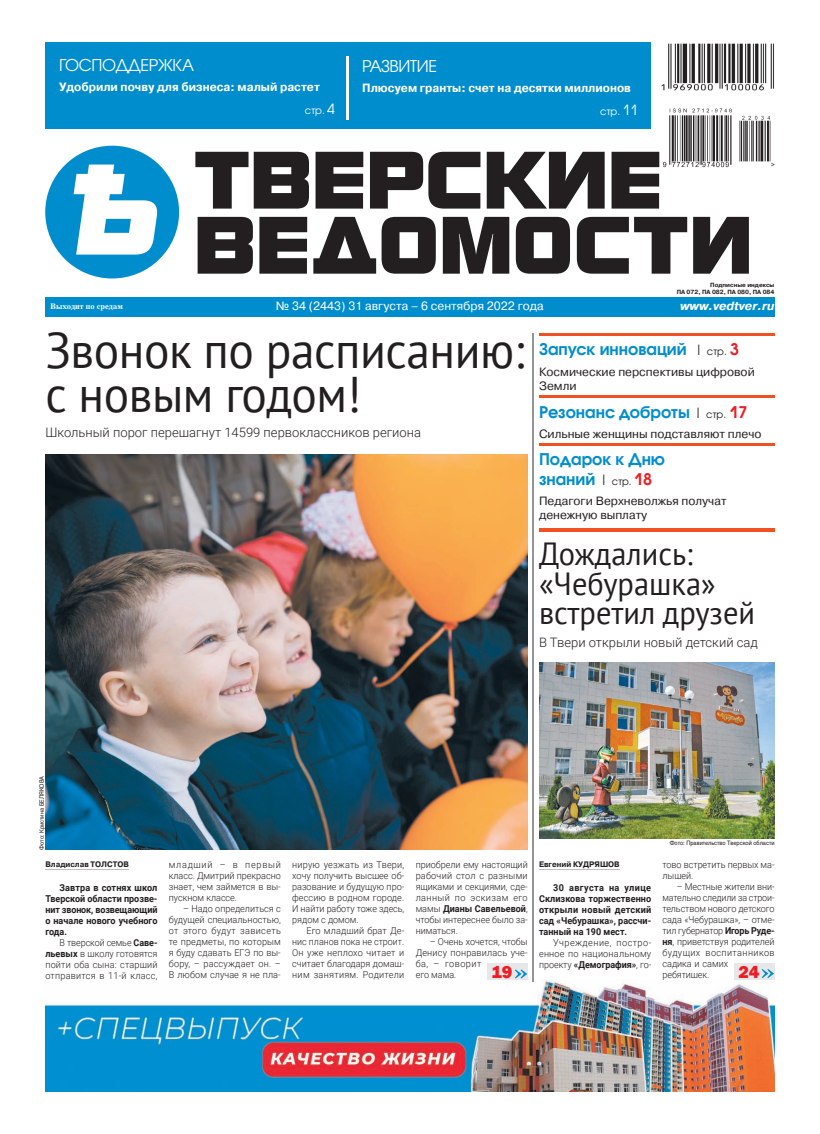
<style>
.page{position:relative;width:820px;height:1134px;background:#fff}
.page>*{position:absolute;margin:0;border:0;box-sizing:border-box;transform-origin:0 0}
.t1{font:50px/44px "PT Sans";letter-spacing:-.01em;color:#231f20;scale:.95 1}
.t2{font:32px/30px "PT Sans";color:#231f20;scale:.95 1}
.t3{font:800 18px "Franklin Gothic";color:#ee1d23}
.t4{font:16.1px "Avant Garde Gothic C";letter-spacing:-.02em;color:#fff}
.t5{font:600 16px/19.2px "Avant Garde Gothic C";color:#008dcd}
.t6{font:300 13px "Roboto";color:#231f20}
.t7{font:12px/14.4px "Pragmatica C";color:#231f20}
.t8{font:700 12px "Pragmatica C";color:#fff;scale:.95 1}
.t9{font:12px "Pragmatica C";color:#fff}
.t10{font:italic 700 12px "Pragmatica C";color:#fff}
.t11{font:10px "Avant Garde Gothic C";color:#fff}
.t12{font:300 9.5px/11px "Roboto";color:#231f20;scale:.95 1}
.t13{font:700 9.5px "Roboto";color:#231f20;scale:.95 1}
.t14{font:300 9.5px/11px "Roboto";color:#231f20;text-align:justify;scale:.96 1}
.t15{font:300 9.5px "Roboto";letter-spacing:.02em;color:#231f20;scale:.96 1}
.t16{font:300 9.5px/11px "Roboto";letter-spacing:.02em;color:#231f20;scale:.95 1}
.t17{font:300 9.5px "Roboto";color:#231f20;scale:.94 1}
.t18{font:700 9.5px "Roboto";color:#231f20;scale:.94 1}
.t19{font:300 9.5px "Roboto";letter-spacing:.025em;color:#231f20;scale:.96 1}
.t20{font:300 9.5px "Roboto";letter-spacing:.03em;color:#231f20;scale:.96 1}
.t21{font:700 9.5px "Roboto";letter-spacing:.025em;color:#231f20;scale:.96 1}
.t22{font:300 9.5px "Roboto";letter-spacing:.045em;color:#231f20;scale:.96 1}
.t23{font:700 9.5px "Roboto";color:#231f20;scale:.96 1}
.t24{font:700 9.5px "Roboto";letter-spacing:.04em;color:#231f20;scale:.96 1}
.t25{font:700 8px "Pragmatica C";color:#231f20;scale:.95 1}
.t26{font:700 8px "Excelsior Cyr";color:#fff;scale:.95 1}
.t27{font:6px "Cyrvetica";color:#231f20;scale:.95 1}
.t28{font:700 6px/7px "Pragmatica C";color:#231f20;text-align:right}
.s1{font-size:14px}
.s2{font-weight:400;font-size:14px;color:#231f20}
.s3{font-weight:400;font-size:10px;color:#231f20}
.s4{color:#ee1d23}
.s5{font-weight:700}
.s6{font-weight:300}
</style>
<div class="page">
<svg style="left:195px;top:152px;width:553px;height:122px;fill:#231f20"></svg>
<div style="left:45px;top:146px;width:134px;height:132px;background:#008dcd;border-radius:50%"></div>
<svg style="left:74px;top:165px;width:83px;height:90px"></svg>
<div style="left:45px;top:43px;width:605px;height:86px;background:#008dcd"></div>
<div style="left:45px;top:297px;width:729px;height:20px;background:#008dcd"></div>
<img style="left:661px;top:43px;width:113px;height:48px">
<hr style="left:347px;top:56px;width:2px;height:64px;background:#fff">
<img style="left:45px;top:980px;width:729px;height:111px">
<hr style="left:539px;top:528px;width:235px;height:3px;background:#f05022">
<hr style="left:539px;top:870px;width:80px;height:1px;background:#c0bfbf">
<hr style="left:532px;top:333px;width:1px;height:648px;background:#939598">
<hr style="left:532px;top:336px;width:1px;height:646px;background:#939598">
<img style="left:662px;top:109px;width:112px;height:59px">
<hr style="left:45px;top:870px;width:84px;height:1px;background:#c0bfbf">
<hr style="left:539px;top:334px;width:235px;height:2px;background:#f05022">
<hr style="left:539px;top:396px;width:235px;height:2px;background:#f05022">
<hr style="left:539px;top:444px;width:235px;height:2px;background:#f05022">
<div style="left:487px;top:963px;width:40px;height:17px;background:#e6e7e9"></div>
<svg style="left:515px;top:969px;width:12px;height:9px"></svg>
<img style="left:45px;top:454px;width:482px;height:396px">
<img style="left:539px;top:663px;width:235px;height:176px">
<div style="left:733px;top:963px;width:41px;height:17px;background:#e6e7e9"></div>
<svg style="left:761px;top:969px;width:12px;height:9px"></svg>
<p class="t4" style="left:59px;top:59px;width:136px">ГОСПОДДЕРЖКА</p>
<p class="t8" style="left:59px;top:83px;width:276px">Удобрили почву для бизнеса: малый растет</p>
<p class="t11" style="left:305px;top:106px;width:31px">стр. <span class="s1">4</span></p>
<p class="t4" style="left:362px;top:60px;width:76px">РАЗВИТИЕ</p>
<p class="t8" style="left:362px;top:84px;width:284px">Плюсуем гранты: счет на десятки миллионов</p>
<p class="t11" style="left:600px;top:107px;width:39px">стр. <span class="s1">11</span></p>
<p class="t26" style="left:51px;top:303px;width:78px">Выходит по средам</p>
<p class="t9" style="left:276px;top:302px;width:269px">№ 34 (2443) 31 августа – 6 сентября 2022 года</p>
<p class="t28" style="left:676px;top:282px;width:99px">Подписные индексы<br>ПА 072, ПА 082, ПА 080, ПА 084</p>
<p class="t10" style="left:680px;top:301px;width:96px">www.vedtver.ru</p>
<p class="t1" style="left:45px;top:334px;width:507px">Звонок по расписанию: с новым годом!</p>
<p class="t6" style="left:45px;top:425px;width:377px">Школьный порог перешагнут 14599 первоклассников региона</p>
<p class="t5" style="left:539px;top:342px;width:201px">Запуск инноваций <span class="s2">|</span> <span class="s3">стр.</span> <span class="s4">3</span></p>
<p class="t7" style="left:539px;top:365px;width:217px">Космические перспективы цифровой<br>Земли</p>
<p class="t5" style="left:539px;top:404px;width:210px">Резонанс доброты <span class="s2">|</span> <span class="s3">стр.</span> <span class="s4">17</span></p>
<p class="t7" style="left:539px;top:427px;width:224px">Сильные женщины подставляют плечо</p>
<p class="t5" style="left:539px;top:451px;width:127px">Подарок к Дню знаний <span class="s2">|</span> <span class="s3">стр.</span> <span class="s4">18</span></p>
<p class="t7" style="left:539px;top:494px;width:189px">Педагоги Верхневолжья получат денежную выплату</p>
<p class="t2" style="left:539px;top:541px;width:229px">Дождались: «Чебурашка» встретил друзей</p>
<p class="t6" style="left:539px;top:635px;width:220px">В Твери открыли новый детский сад</p>
<p class="t27" style="left:39px;top:850px;width:79px;rotate:-90deg">Фото: Кристина БЕЛЯКОВА</p>
<p class="t25" style="left:45px;top:861px;width:89px">Владислав ТОЛСТОВ</p>
<p class="t23" style="left:60px;top:882px;width:103px">Завтра в сотнях школ</p>
<p class="t13" style="left:45px;top:893px;width:119px">Тверской области прозве-</p>
<p class="t18" style="left:45px;top:904px;width:121px">нит звонок, возвещающий</p>
<p class="t13" style="left:45px;top:915px;width:119px">о начале нового учебного</p>
<p class="t13" style="left:45px;top:926px;width:24px">года.</p>
<p class="t17" style="left:60px;top:937px;width:106px">В тверской семье <span class="s5">Саве-</span></p>
<p class="t12" style="left:45px;top:948px;width:119px"><span class="s5">льевых</span> в школу готовятся</p>
<p class="t14" style="left:45px;top:959px;width:118px">пойти оба сына: старший</p>
<p class="t19" style="left:45px;top:970px;width:118px">отправится в 11-й класс,</p>
<p class="t14" style="left:169px;top:859px;width:118px">младший – в первый класс. Дмитрий прекрасно знает, чем займется в вы&shy;пускном классе.</p>
<p class="t12" style="left:169px;top:903px;width:119px;text-align:justify;text-indent:14px">– Надо определиться с будущей специальностью, от этого будут зависеть те предметы, по которым я буду сдавать ЕГЭ по вы&shy;бору, – рассуждает он. – В любом случае я не пла-</p>
<p class="t15" style="left:292px;top:859px;width:118px">нирую уезжать из Твери,</p>
<p class="t12" style="left:292px;top:870px;width:119px">хочу получить высшее об-</p>
<p class="t12" style="left:292px;top:881px;width:119px">разование и будущую про-</p>
<p class="t14" style="left:292px;top:892px;width:118px">фессию в родном городе.</p>
<p class="t17" style="left:292px;top:903px;width:121px">И найти работу тоже здесь,</p>
<p class="t12" style="left:292px;top:914px;width:71px">рядом с домом.</p>
<p class="t14" style="left:306px;top:925px;width:103px">Его младший брат Де-</p>
<p class="t12" style="left:292px;top:936px;width:119px">нис планов пока не строит.</p>
<p class="t15" style="left:292px;top:947px;width:118px">Он уже неплохо читает и</p>
<p class="t12" style="left:292px;top:958px;width:119px">считает благодаря домаш-</p>
<p class="t20" style="left:292px;top:969px;width:118px">ним занятиям. Родители</p>
<p class="t12" style="left:415px;top:859px;width:119px;text-align:justify">приобрели ему настоящий рабочий стол с разными ящиками и секциями, сде&shy;ланный по эскизам его мамы <span class="s5">Дианы Савельевой</span>, чтобы интереснее было за&shy;ниматься.</p>
<p class="t16" style="left:415px;top:936px;width:119px;text-indent:14px">– Очень хочется, чтобы<br>Денису понравилась уче&shy;ба, – говорит<br>его мама.</p>
<p class="t3" style="left:491px;top:962px;width:23px">19</p>
<p class="t25" style="left:539px;top:861px;width:86px">Евгений КУДРЯШОВ</p>
<p class="t24" style="left:553px;top:882px;width:103px">30 августа на улице</p>
<p class="t13" style="left:539px;top:893px;width:119px">Склизкова торжественно</p>
<p class="t21" style="left:539px;top:904px;width:118px">открыли новый детский</p>
<p class="t13" style="left:539px;top:915px;width:119px">сад «Чебурашка», рассчи-</p>
<p class="t13" style="left:539px;top:926px;width:94px">танный на 190 мест.</p>
<p class="t22" style="left:553px;top:937px;width:103px">Учреждение, постро-</p>
<p class="t15" style="left:539px;top:948px;width:118px">енное по национальному</p>
<p class="t13" style="left:539px;top:959px;width:119px"><span class="s6">проекту</span> «Демография»<span class="s6">, го-</span></p>
<p class="t27" style="left:669px;top:841px;width:112px">Фото: Правительство Тверской области</p>
<p class="t12" style="left:662px;top:859px;width:119px">тово встретить первых ма&shy;лышей.</p>
<p class="t12" style="left:662px;top:881px;width:119px;text-indent:14px">– Местные жители вни&shy;мательно следили за строи&shy;тельством нового детского сада «Чебурашка», – отме&shy;тил губернатор <span class="s5">Игорь Руде&shy;ня</span>, приветствуя родителей будущих воспитанников садика и самих ребятишек.</p>
<p class="t3" style="left:738px;top:961px;width:23px">24</p>
</div>
